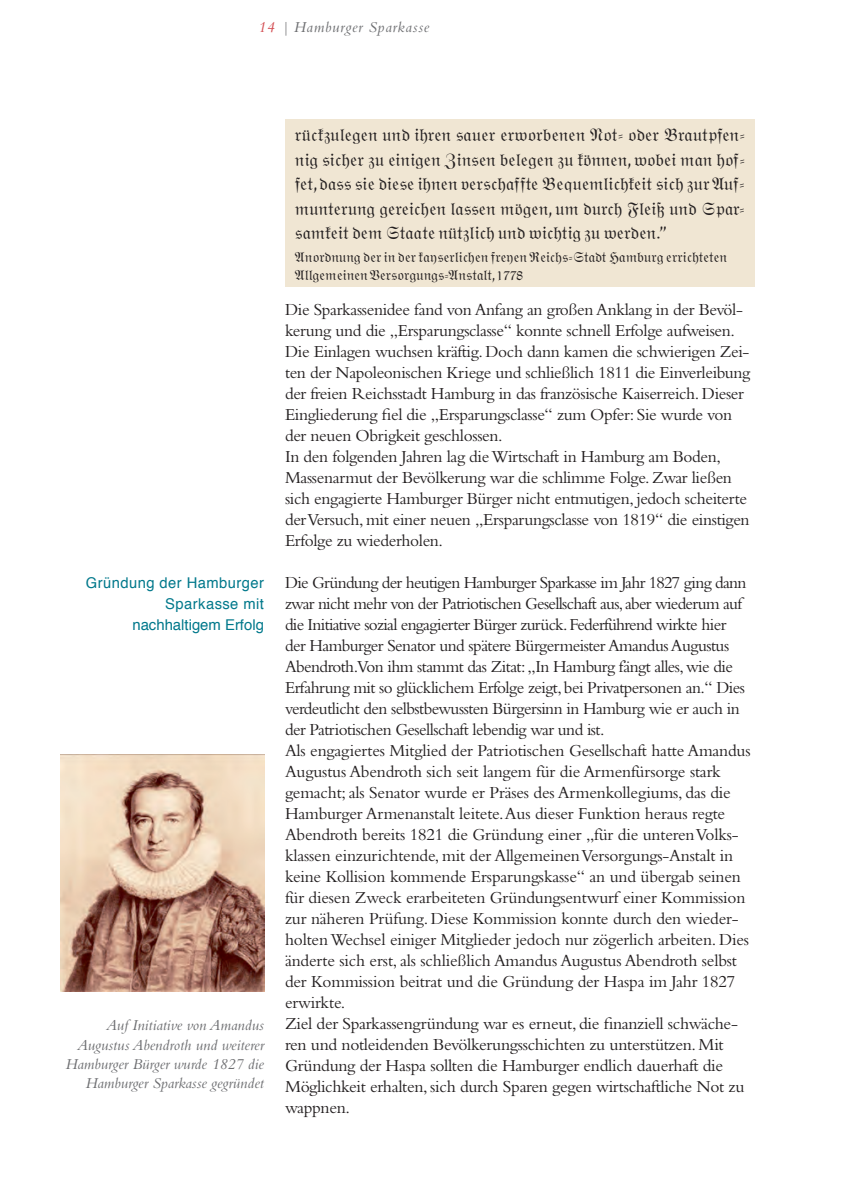
<style>
.page{position:relative;width:844px;height:1191px;background:#fff}
.page>*{position:absolute;margin:0;border:0;box-sizing:border-box;transform-origin:0 0}
.t1{font:17.5px/21px "Bembo Std";letter-spacing:-.02em;color:#231f20}
.t2{font:17.5px/24.5px "Wittenberger Fraktur MT Std";color:#231f20;text-align:justify}
.t3{font:italic 15.75px/19.2px "Bembo Std";color:#6c6d70;text-align:right}
.t4{font:italic 15.75px "Bembo Std";letter-spacing:.05em;color:#6c6d70}
.t5{font:14.88px/21px "Helvetica";letter-spacing:.03em;color:#00788b;text-align:right}
.t6{font:14px/17.5px "Wittenberger Fraktur MT Std";color:#231f20}
.s1{color:#d34e53}
</style>
<div class="page">
<img style="left:60px;top:754px;width:204px;height:237px">
<div style="left:285px;top:119px;width:469px;height:168px;background:#f0e6d3"></div>
<p class="t4" style="left:257px;top:17px;width:173px"><span class="s1">14</span> | Hamburger Sparkasse</p>
<p class="t5" style="left:86px;top:572px;width:179px">Gründung der Hamburger<br>Sparkasse mit nachhaltigem Erfolg</p>
<p class="t3" style="left:66px;top:1015px;width:200px">Auf Initiative von Amandus<br>Augustus Abendroth und weiterer<br>Hamburger Bürger wurde 1827 die<br>Hamburger Sparkasse gegründet</p>
<p class="t2" style="left:295px;top:123px;width:451px">rückzulegen und ihren sauer erworbenen Not- oder Brautpfen&shy;nig sicher zu einigen Zinsen belegen zu können, wobei man hof&shy;fet, dass sie diese ihnen verschaffte Bequemlichkeit sich zur Auf&shy;munterung gereichen lassen mögen, um durch Fleiß und Spar&shy;samkeit dem Staate nützlich und wichtig zu werden.”</p>
<p class="t6" style="left:295px;top:249px;width:433px">Anordnung der in der kayserlichen freyen Reichs-Stadt Hamburg errichteten<br>Allgemeinen Versorgungs-Anstalt, 1778</p>
<p class="t1" style="left:285px;top:299px;width:467px">Die Sparkassenidee fand von Anfang an großen Anklang in der Bevöl&shy;kerung und die „Ersparungsclasse“ konnte schnell Erfolge aufweisen.<br>Die Einlagen wuchsen kräftig. Doch dann kamen die schwierigen Zei&shy;ten der Napoleonischen Kriege und schließlich 1811 die Einverleibung der freien Reichsstadt Hamburg in das französische Kaiserreich. Dieser Eingliederung fiel die „Ersparungsclasse“ zum Opfer: Sie wurde von der neuen Obrigkeit geschlossen.<br>In den folgenden Jahren lag die Wirtschaft in Hamburg am Boden, Massenarmut der Bevölkerung war die schlimme Folge. Zwar ließen sich engagierte Hamburger Bürger nicht entmutigen, jedoch scheiterte der Versuch, mit einer neuen „Ersparungsclasse von 1819“ die einstigen Erfolge zu wiederholen.</p>
<p class="t1" style="left:285px;top:572px;width:467px">Die Gründung der heutigen Hamburger Sparkasse im Jahr 1827 ging dann zwar nicht mehr von der Patriotischen Gesellschaft aus, aber wiederum auf die Initiative sozial engagierter Bürger zurück. Federführend wirkte hier der Hamburger Senator und spätere Bürgermeister Amandus Augustus Abendroth.Von ihm stammt das Zitat: „In Hamburg fängt alles, wie die Erfahrung mit so glücklichem Erfolge zeigt, bei Privatpersonen an.“ Dies verdeutlicht den selbstbewussten Bürgersinn in Hamburg wie er auch in der Patriotischen Gesellschaft lebendig war und ist.<br>Als engagiertes Mitglied der Patriotischen Gesellschaft hatte Amandus Augustus Abendroth sich seit langem für die Armenfürsorge stark gemacht; als Senator wurde er Präses des Armenkollegiums, das die Hamburger Armenanstalt leitete. Aus dieser Funktion heraus regte Abendroth bereits 1821 die Gründung einer „für die unteren Volks&shy;klassen einzurichtende, mit der Allgemeinen Versorgungs-Anstalt in keine Kollision kommende Ersparungskasse“ an und übergab seinen für diesen Zweck erarbeiteten Gründungsentwurf einer Kommission zur näheren Prüfung. Diese Kommission konnte durch den wieder&shy;holten Wechsel einiger Mitglieder jedoch nur zögerlich arbeiten. Dies änderte sich erst, als schließlich Amandus Augustus Abendroth selbst der Kommission beitrat und die Gründung der Haspa im Jahr 1827 erwirkte.<br>Ziel der Sparkassengründung war es erneut, die finanziell schwäche&shy;ren und notleidenden Bevölkerungsschichten zu unterstützen. Mit Gründung der Haspa sollten die Hamburger endlich dauerhaft die Möglichkeit erhalten, sich durch Sparen gegen wirtschaftliche Not zu wappnen.</p>
</div>
